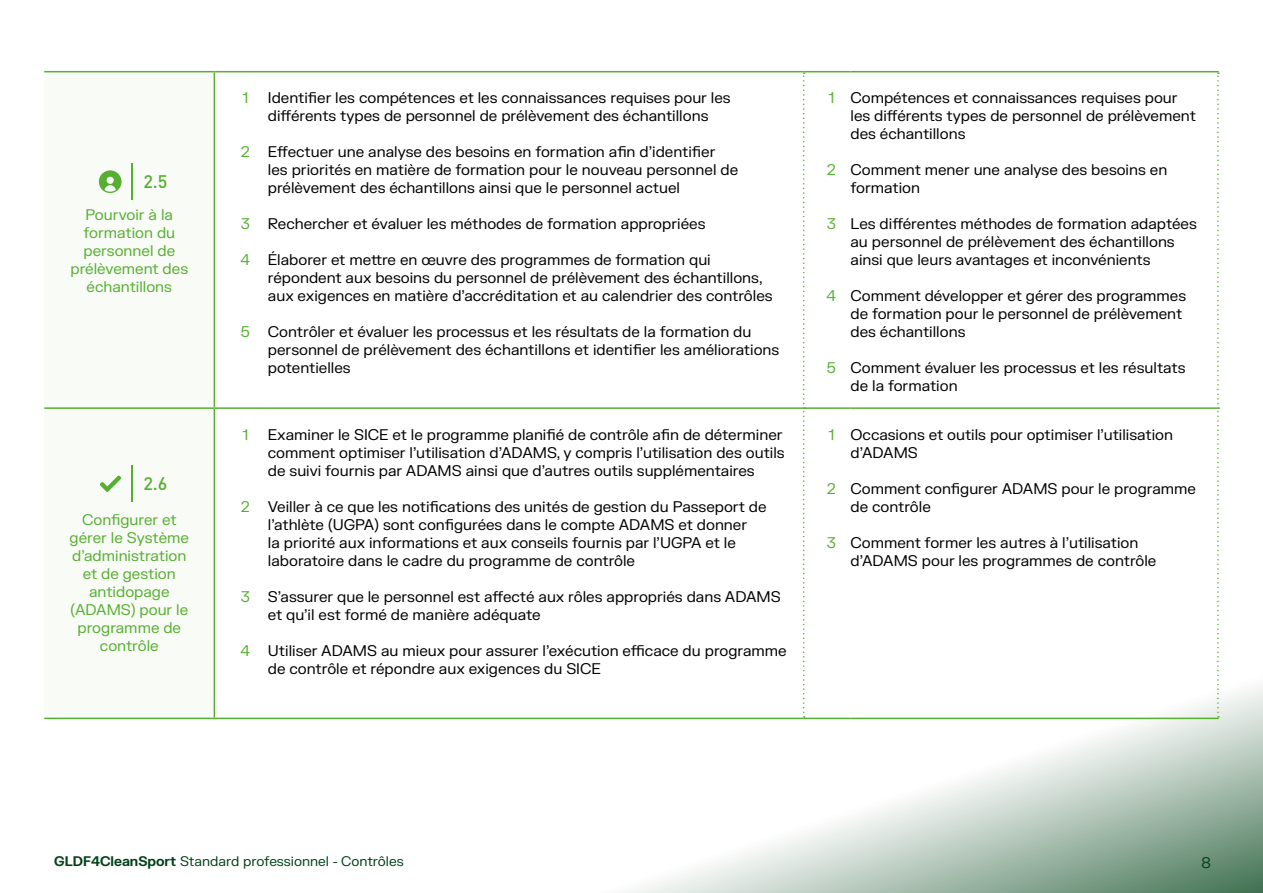
<style>
.page{position:relative;width:1263px;height:893px;background:#fff}
.page>*{position:absolute;margin:0;border:0;box-sizing:border-box;transform-origin:0 0}
.t1{font:500 18px "DIN Pro";color:#56af31}
.t2{font:15px/18px "FK Grotesk";color:#000}
.t3{font:15px/18px "FK Grotesk";color:#56af31;text-align:center}
.t4{font:15px "FK Grotesk";color:#004217}
.t5{font:13.5px "FK Grotesk";color:#004217}
.s1{font-weight:700}
</style>
<div class="page">
<svg style="left:557px;top:686px;width:706px;height:207px"></svg>
<div style="left:44px;top:72px;width:170px;height:646px;background:#f9fbf6"></div>
<hr style="left:268px;top:71px;width:536px;height:1px;background:#56af31">
<hr style="left:804px;top:71px;width:46px;height:1px;background:#56af31">
<hr style="left:268px;top:407px;width:535px;height:2px;background:#56af31">
<hr style="left:804px;top:407px;width:46px;height:2px;background:#56af31">
<hr style="left:850px;top:407px;width:367px;height:2px;background:#56af31">
<hr style="left:268px;top:718px;width:536px;height:1px;background:#56af31">
<hr style="left:804px;top:718px;width:46px;height:1px;background:#56af31">
<hr style="left:44px;top:71px;width:170px;height:1px;background:#56af31">
<hr style="left:214px;top:71px;width:54px;height:1px;background:#56af31">
<hr style="left:44px;top:407px;width:170px;height:2px;background:#56af31">
<hr style="left:214px;top:407px;width:54px;height:2px;background:#56af31">
<hr style="left:44px;top:718px;width:170px;height:1px;background:#56af31">
<hr style="left:214px;top:718px;width:54px;height:1px;background:#56af31">
<hr style="left:214px;top:72px;width:1px;height:335px;background:#56af31">
<hr style="left:214px;top:409px;width:1px;height:309px;background:#56af31">
<svg style="left:803px;top:72px;width:2px;height:646px"></svg>
<svg style="left:1217px;top:72px;width:2px;height:646px"></svg>
<hr style="left:850px;top:718px;width:369px;height:1px;background:#56af31">
<hr style="left:850px;top:71px;width:369px;height:1px;background:#56af31">
<hr style="left:131px;top:163px;width:1px;height:37px;background:#56af31">
<svg style="left:99px;top:170px;width:23px;height:23px"></svg>
<hr style="left:131px;top:466px;width:1px;height:36px;background:#56af31">
<svg style="left:100px;top:475px;width:21px;height:17px"></svg>
<p class="t1" style="left:143px;top:169px;width:26px">2.5</p>
<p class="t3" style="left:71px;top:205px;width:119px">Pourvoir à la formation du personnel de prélèvement des échantillons</p>
<p class="t1" style="left:143px;top:471px;width:26px">2.6</p>
<p class="t3" style="left:70px;top:510px;width:121px">Configurer et gérer le Système d’administration et de gestion antidopage (ADAMS) pour le programme de contrôle</p>
<p class="t3" style="left:242px;top:88px;width:7px">1</p>
<p class="t3" style="left:241px;top:142px;width:11px">2</p>
<p class="t3" style="left:241px;top:214px;width:11px">3</p>
<p class="t3" style="left:241px;top:250px;width:11px">4</p>
<p class="t3" style="left:241px;top:322px;width:11px">5</p>
<p class="t2" style="left:268px;top:88px;width:464px">Identifier les compétences et les connaissances requises pour les différents types de personnel de prélèvement des échantillons</p>
<p class="t2" style="left:268px;top:142px;width:472px">Effectuer une analyse des besoins en formation afin d’identifier les priorités en matière de formation pour le nouveau personnel de prélèvement des échantillons ainsi que le personnel actuel</p>
<p class="t2" style="left:268px;top:214px;width:439px">Rechercher et évaluer les méthodes de formation appropriées</p>
<p class="t2" style="left:268px;top:250px;width:506px">Élaborer et mettre en œuvre des programmes de formation qui répondent aux besoins du personnel de prélèvement des échantillons, aux exigences en matière d’accréditation et au calendrier des contrôles</p>
<p class="t2" style="left:268px;top:322px;width:513px">Contrôler et évaluer les processus et les résultats de la formation du personnel de prélèvement des échantillons et identifier les améliorations potentielles</p>
<p class="t3" style="left:242px;top:424px;width:7px">1</p>
<p class="t3" style="left:241px;top:496px;width:11px">2</p>
<p class="t3" style="left:241px;top:586px;width:11px">3</p>
<p class="t3" style="left:241px;top:640px;width:11px">4</p>
<p class="t2" style="left:268px;top:424px;width:518px">Examiner le SICE et le programme planifié de contrôle afin de déterminer comment optimiser l’utilisation d’ADAMS, y compris l’utilisation des outils de suivi fournis par ADAMS ainsi que d’autres outils supplémentaires</p>
<p class="t2" style="left:268px;top:496px;width:500px">Veiller à ce que les notifications des unités de gestion du Passeport de l’athlète (UGPA) sont configurées dans le compte ADAMS et donner<br>la priorité aux informations et aux conseils fournis par l’UGPA et le laboratoire dans le cadre du programme de contrôle</p>
<p class="t2" style="left:268px;top:586px;width:514px">S’assurer que le personnel est affecté aux rôles appropriés dans ADAMS et qu’il est formé de manière adéquate</p>
<p class="t2" style="left:268px;top:640px;width:520px">Utiliser ADAMS au mieux pour assurer l’exécution efficace du programme de contrôle et répondre aux exigences du SICE</p>
<p class="t3" style="left:828px;top:88px;width:7px">1</p>
<p class="t3" style="left:827px;top:160px;width:11px">2</p>
<p class="t3" style="left:827px;top:214px;width:11px">3</p>
<p class="t3" style="left:826px;top:286px;width:11px">4</p>
<p class="t3" style="left:827px;top:358px;width:11px">5</p>
<p class="t3" style="left:828px;top:424px;width:7px">1</p>
<p class="t3" style="left:827px;top:478px;width:11px">2</p>
<p class="t3" style="left:827px;top:532px;width:11px">3</p>
<p class="t2" style="left:850px;top:88px;width:347px">Compétences et connaissances requises pour les différents types de personnel de prélèvement des échantillons</p>
<p class="t2" style="left:850px;top:160px;width:318px">Comment mener une analyse des besoins en formation</p>
<p class="t2" style="left:850px;top:214px;width:348px">Les différentes méthodes de formation adaptées au personnel de prélèvement des échantillons ainsi que leurs avantages et inconvénients</p>
<p class="t2" style="left:850px;top:286px;width:337px">Comment développer et gérer des programmes de formation pour le personnel de prélèvement des échantillons</p>
<p class="t2" style="left:850px;top:358px;width:336px">Comment évaluer les processus et les résultats de la formation</p>
<p class="t2" style="left:850px;top:424px;width:324px">Occasions et outils pour optimiser l’utilisation d’ADAMS</p>
<p class="t2" style="left:850px;top:478px;width:347px">Comment configurer ADAMS pour le programme de contrôle</p>
<p class="t2" style="left:850px;top:532px;width:307px">Comment former les autres à l’utilisation d’ADAMS pour les programmes de contrôle</p>
<p class="t5" style="left:54px;top:851px;width:351px"><span class="s1">GLDF4CleanSport</span> Standard professionnel - Contrôles</p>
<p class="t4" style="left:1201px;top:852px;width:11px">8</p>
</div>
